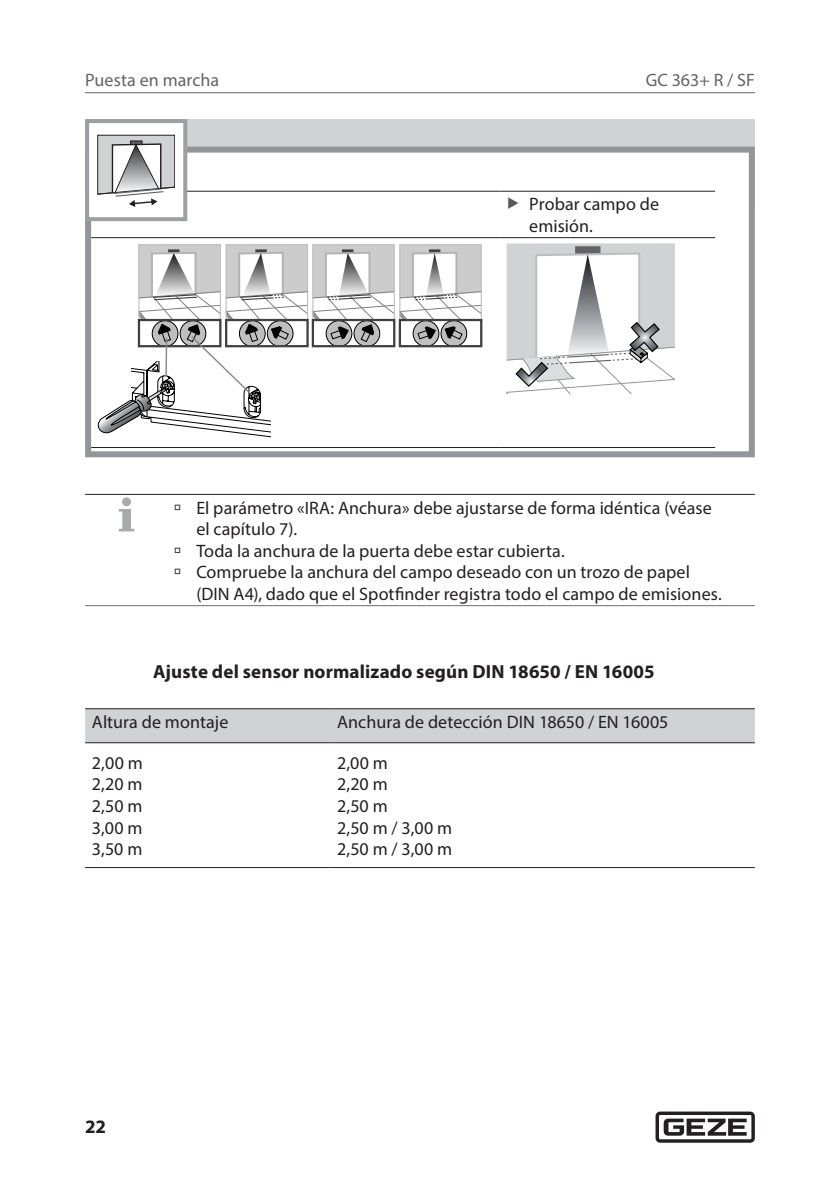
<style>
.page{position:relative;width:840px;height:1191px;background:#fff}
.page>*{position:absolute;margin:0;border:0;box-sizing:border-box;transform-origin:0 0}
.Überschrift_4_Zwischenüberschrift_A5{font:700 19px "Myriad Pro";letter-spacing:.01em;color:#231f20}
.Tabelle_Kopfzeile{font:18px/21.6px "Myriad Pro";letter-spacing:.005em;color:#231f20}
.Tabelle_Grundtext{font:18px "Myriad Pro";letter-spacing:-.005em;color:#231f20}
.t1{font:18px "Myriad Pro";color:#636366}
</style>
<div class="page">
<hr style="left:85px;top:92px;width:669px;height:1px;background:#636366">
<svg style="left:655px;top:1111px;width:99px;height:31px"></svg>
<div style="left:85px;top:119px;width:669px;height:85px;background:#d1d2d4"></div>
<div style="left:88px;top:150px;width:663px;height:304px;background:#fff"></div>
<hr style="left:91px;top:191px;width:408px;height:1px;background:#231f20">
<hr style="left:499px;top:191px;width:215px;height:1px;background:#231f20">
<hr style="left:91px;top:237px;width:408px;height:1px;background:#231f20">
<hr style="left:91px;top:447px;width:408px;height:1px;background:#231f20">
<hr style="left:499px;top:237px;width:215px;height:1px;background:#231f20">
<hr style="left:499px;top:447px;width:215px;height:1px;background:#231f20">
<svg style="left:97px;top:244px;width:384px;height:194px"></svg>
<svg style="left:506px;top:243px;width:168px;height:151px"></svg>
<div style="left:85px;top:147px;width:669px;height:310px;border:6px solid #939598"></div>
<div style="left:87px;top:121px;width:98px;height:98px;background:#fff"></div>
<svg style="left:97px;top:135px;width:78px;height:72px"></svg>
<div style="left:85px;top:119px;width:102px;height:102px;border:4px solid #9d9fa2"></div>
<hr style="left:85px;top:494px;width:83px;height:1px;background:#231f20">
<hr style="left:168px;top:494px;width:586px;height:1px;background:#231f20">
<hr style="left:85px;top:605px;width:83px;height:1px;background:#6c6d70">
<hr style="left:168px;top:605px;width:586px;height:1px;background:#6c6d70">
<div style="left:122px;top:497px;width:9px;height:9px;background:#a8a9ad;border-radius:50%"></div>
<svg style="left:119px;top:509px;width:15px;height:22px"></svg>
<div style="left:85px;top:709px;width:669px;height:33px;background:#d1d2d4"></div>
<hr style="left:85px;top:708px;width:245px;height:1px;background:#231f20">
<hr style="left:330px;top:708px;width:424px;height:1px;background:#231f20">
<hr style="left:85px;top:742px;width:245px;height:1px;background:#231f20">
<hr style="left:85px;top:867px;width:245px;height:1px;background:#231f20">
<hr style="left:330px;top:742px;width:424px;height:1px;background:#231f20">
<hr style="left:330px;top:867px;width:424px;height:1px;background:#231f20">
<p class="t1" style="left:85px;top:68px;width:135px">Puesta en marcha</p>
<p class="t1" style="left:645px;top:68px;width:110px">GC 363+ R / SF</p>
<p class="Tabelle_Kopfzeile" style="left:529px;top:193px;width:131px">Probar campo de emisión.</p>
<p class="Tabelle_Kopfzeile" style="left:196px;top:496px;width:516px;text-indent:-22px">→ El parámetro «IRA: Anchura» debe ajustarse de forma idéntica (véase el capítulo 7).</p>
<p class="Tabelle_Kopfzeile" style="left:174px;top:539px;width:392px">→ Toda la anchura de la puerta debe estar cubierta.</p>
<p class="Tabelle_Kopfzeile" style="left:196px;top:561px;width:526px;text-indent:-22px">→ Compruebe la anchura del campo deseado con un trozo de papel (DIN A4), dado que el Spotfinder registra todo el campo de emisiones.</p>
<p class="Überschrift_4_Zwischenüberschrift_A5" style="left:153px;top:659px;width:502px">Ajuste del sensor normalizado según DIN 18650 / EN 16005</p>
<p class="Tabelle_Kopfzeile" style="left:92px;top:711px;width:138px">Altura de montaje</p>
<p class="Tabelle_Kopfzeile" style="left:337px;top:711px;width:332px">Anchura de detección DIN 18650 / EN 16005</p>
<p class="Tabelle_Grundtext" style="left:92px;top:751px;width:52px">2,00 m</p>
<p class="Tabelle_Grundtext" style="left:92px;top:773px;width:52px">2,20 m</p>
<p class="Tabelle_Grundtext" style="left:92px;top:794px;width:52px">2,50 m</p>
<p class="Tabelle_Grundtext" style="left:92px;top:816px;width:52px">3,00 m</p>
<p class="Tabelle_Grundtext" style="left:92px;top:838px;width:52px">3,50 m</p>
<p class="Tabelle_Grundtext" style="left:337px;top:751px;width:52px">2,00 m</p>
<p class="Tabelle_Grundtext" style="left:337px;top:773px;width:52px">2,20 m</p>
<p class="Tabelle_Grundtext" style="left:337px;top:794px;width:52px">2,50 m</p>
<p class="Tabelle_Grundtext" style="left:337px;top:816px;width:116px">2,50 m / 3,00 m</p>
<p class="Tabelle_Grundtext" style="left:337px;top:838px;width:116px">2,50 m / 3,00 m</p>
<p class="Überschrift_4_Zwischenüberschrift_A5" style="left:85px;top:1113px;width:23px">22</p>
</div>
